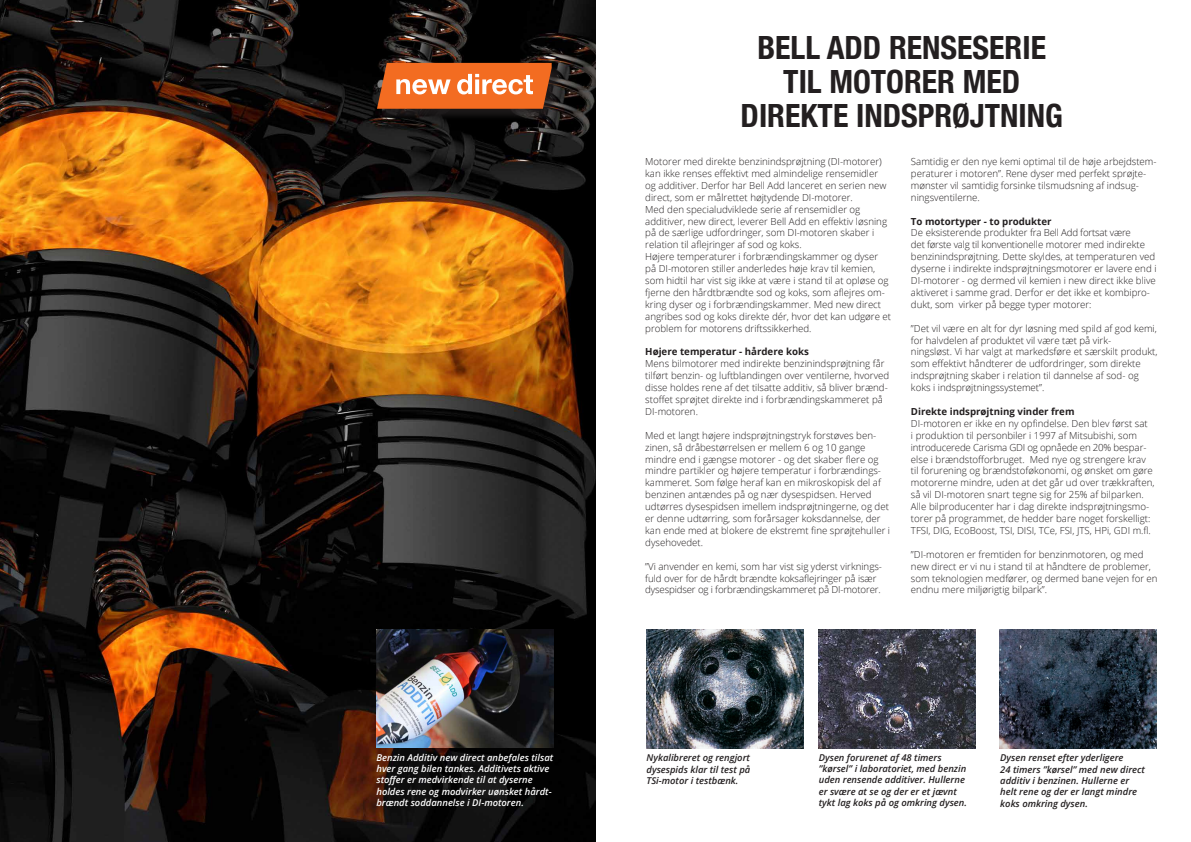
<style>
.page{position:relative;width:1191px;height:842px;background:#fff}
.page>*{position:absolute;margin:0;border:0;box-sizing:border-box;transform-origin:0 0}
.t1{font:700 condensed 32px/34px "Helvetica Neue";color:#231f20;text-align:center}
.t2{font:300 9.7px/11.9px "Open Sans";color:#231f20}
.t3{font:700 9.7px "Open Sans";color:#231f20}
.t4{font:italic 600 9.4px/11.3px "Open Sans";color:#231f20}
.t5{font:italic 600 9.4px/11.3px "Open Sans";color:#fff}
</style>
<div class="page">
<img style="left:0;top:0;width:595px;height:842px">
<img style="left:646px;top:630px;width:157px;height:118px">
<img style="left:999px;top:630px;width:158px;height:118px">
<img style="left:819px;top:630px;width:157px;height:118px">
<div style="left:379px;top:64px;width:185px;height:57px;background:#231f20;opacity:.75"></div>
<svg style="left:377px;top:63px;width:174px;height:46px;background:#e97c40"></svg>
<img style="left:376px;top:629px;width:177px;height:118px">
<p class="t5" style="left:376px;top:752px;width:178px">Benzin Additiv new direct anbefales tilsat hver gang bilen tankes. Additivets aktive stoffer er medvirkende til at dyserne holdes rene og modvirker uønsket hårdt&shy;brændt soddannelse i DI-motoren.</p>
<h1 class="t1" style="left:740px;top:31px;width:324px">BELL ADD RENSESERIE<br>TIL MOTORER MED<br>DIREKTE INDSPRØJTNING</h1>
<p class="t2" style="left:645px;top:157px;width:247px">Motorer med direkte benzinindsprøjtning (DI-motorer) kan ikke renses effektivt med almindelige rensemidler og additiver. Derfor har Bell Add lanceret en serien new direct, som er målrettet højtydende DI-motorer.<br>Med den specialudviklede serie af rensemidler og additiver, new direct, leverer Bell Add en effektiv løsning på de særlige udfordringer, som DI-motoren skaber i relation til aflejringer af sod og koks.<br>Højere temperaturer i forbrændingskammer og dyser på DI-motoren stiller anderledes høje krav til kemien, som hidtil har vist sig ikke at være i stand til at opløse og fjerne den hårdtbrændte sod og koks, som aflejres om&shy;kring dyser og i forbrændingskammer. Med new direct angribes sod og koks direkte dér, hvor det kan udgøre et problem for motorens driftssikkerhed.</p>
<p class="t3" style="left:645px;top:347px;width:165px">Højere temperatur - hårdere koks</p>
<p class="t2" style="left:645px;top:358px;width:245px">Mens bilmotorer med indirekte benzinindsprøjtning får tilført benzin- og luftblandingen over ventilerne, hvorved disse holdes rene af det tilsatte additiv, så bliver brænd&shy;stoffet sprøjtet direkte ind i forbrændingskammeret på DI-motoren.</p>
<p class="t2" style="left:645px;top:429px;width:246px">Med et langt højere indsprøjtningstryk forstøves ben&shy;zinen, så dråbestørrelsen er mellem 6 og 10 gange mindre end i gængse motorer - og det skaber flere og mindre partikler og højere temperatur i forbrændings&shy;kammeret. Som følge heraf kan en mikroskopisk del af benzinen antændes på og nær dysespidsen. Herved udtørres dysespidsen imellem indsprøjtningerne, og det er denne udtørring, som forårsager koksdannelse, der kan ende med at blokere de ekstremt fine sprøjtehuller i dysehovedet.</p>
<p class="t2" style="left:645px;top:560px;width:238px">”Vi anvender en kemi, som har vist sig yderst virknings&shy;fuld over for de hårdt brændte koksaflejringer på især dysespidser og i forbrændingskammeret på DI-motorer.</p>
<p class="t2" style="left:911px;top:155px;width:247px">Samtidig er den nye kemi optimal til de høje arbejdstem&shy;peraturer i motoren”. Rene dyser med perfekt sprøjte&shy;mønster vil samtidig forsinke tilsmudsning af indsug&shy;ningsventilerne.</p>
<p class="t3" style="left:911px;top:216px;width:142px">To motortyper - to produkter</p>
<p class="t2" style="left:911px;top:227px;width:247px">De eksisterende produkter fra Bell Add fortsat være<br>det første valg til konventionelle motorer med indirekte benzinindsprøjtning. Dette skyldes, at temperaturen ved dyserne i indirekte indsprøjtningsmotorer er lavere end i DI-motorer - og dermed vil kemien i new direct ikke blive aktiveret i samme grad. Derfor er det ikke et kombipro&shy;dukt, som virker på begge typer motorer:</p>
<p class="t2" style="left:911px;top:322px;width:248px">”Det vil være en alt for dyr løsning med spild af god kemi, for halvdelen af produktet vil være tæt på virk-<br>ningsløst. Vi har valgt at markedsføre et særskilt produkt, som effektivt håndterer de udfordringer, som direkte indsprøjtning skaber i relation til dannelse af sod- og koks i indsprøjtningssystemet”.</p>
<p class="t3" style="left:911px;top:407px;width:165px">Direkte indsprøjtning vinder frem</p>
<p class="t2" style="left:911px;top:417px;width:245px">DI-motoren er ikke en ny opfindelse. Den blev først sat<br>i produktion til personbiler i 1997 af Mitsubishi, som introducerede Carisma GDI og opnåede en 20% bespar&shy;else i brændstofforbruget. Med nye og strengere krav til forurening og brændstoføkonomi, og ønsket om gøre motorerne mindre, uden at det går ud over trækkraften, så vil DI-motoren snart tegne sig for 25% af bilparken.<br>Alle bilproducenter har i dag direkte indsprøjtningsmo&shy;torer på programmet, de hedder bare noget forskelligt:<br>TFSI, DIG, EcoBoost, TSI, DISI, TCe, FSI, JTS, HPi, GDI m.fl.</p>
<p class="t2" style="left:911px;top:548px;width:248px">”DI-motoren er fremtiden for benzinmotoren, og med new direct er vi nu i stand til at håndtere de problemer, som teknologien medfører, og dermed bane vejen for en endnu mere miljørigtig bilpark”.</p>
<p class="t4" style="left:646px;top:753px;width:105px;text-align:justify">Nykalibreret og rengjort dysespids klar til test på TSi-motor i testbænk.</p>
<p class="t4" style="left:819px;top:752px;width:150px">Dysen forurenet af 48 timers ”kørsel” i laboratoriet, med benzin uden rensende additiver. Hullerne er svære at se og der er et jævnt tykt lag koks på og omkring dysen.</p>
<p class="t4" style="left:1000px;top:753px;width:146px">Dysen renset efter yderligere<br>24 timers ”kørsel” med new direct additiv i benzinen. Hullerne er helt rene og der er langt mindre koks omkring dysen.</p>
</div>
